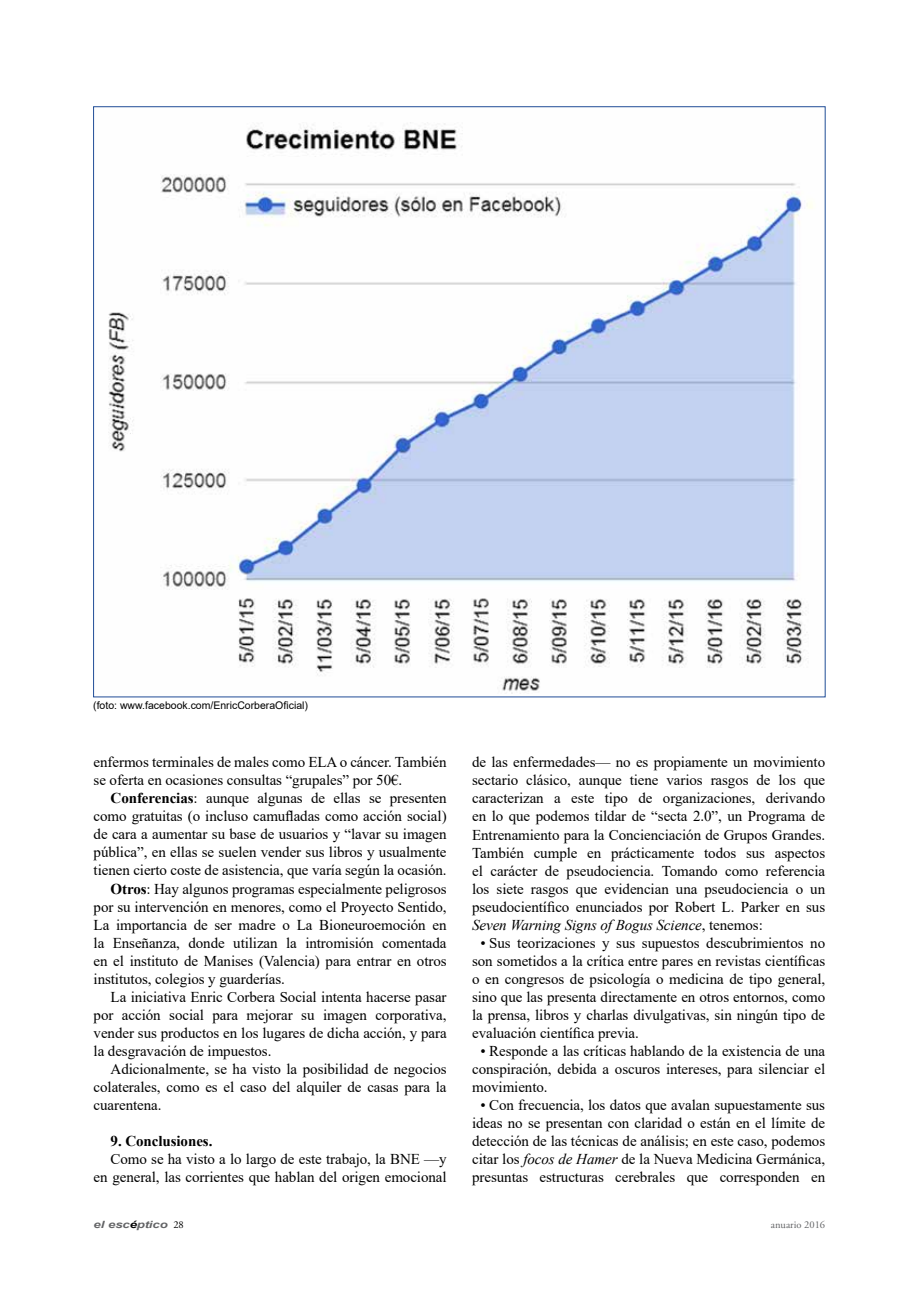
<style>
.page{position:relative;width:906px;height:1289px;background:#fff}
.page>*{position:absolute;margin:0;border:0;box-sizing:border-box;transform-origin:0 0}
.t1{font:15px/18px "Times New Roman";letter-spacing:-.005em;color:#000;text-align:justify}
.t2{font:700 15px "Times New Roman";letter-spacing:-.005em;color:#000}
.t3{font:10.5px "Arial";color:#000}
.t4{font:10.5px "Adobe Garamond Pro";color:#636466}
.t5{font:italic 700 10.05px "Arial";letter-spacing:-.01em;color:#636466;scale:1.32 1}
.s1{font-weight:700}
.s2{font-style:italic}
.s3{color:#000}
.s4{font-family:"Adobe Garamond Pro";font-weight:400;font-style:normal;font-size:10.5px;color:#000}
</style>
<div class="page">
<img style="left:108px;top:122px;width:705px;height:572px">
<p class="t3" style="left:93px;top:697px;width:216px">(foto: www.facebook.com/EnricCorberaOficial)</p>
<p class="t1" style="left:94px;top:752px;width:354px">enfermos terminales de males como ELA o cáncer. También se oferta en ocasiones consultas “grupales” por 50€.</p>
<p class="t1" style="left:111px;top:788px;width:337px"><span class="s1">Conferencias</span>: aunque algunas de ellas se presenten</p>
<p class="t1" style="left:94px;top:806px;width:354px">como gratuitas (o incluso camufladas como acción social)</p>
<p class="t1" style="left:94px;top:824px;width:355px">de cara a aumentar su base de usuarios y “lavar su imagen</p>
<p class="t1" style="left:94px;top:843px;width:354px">pública”, en ellas se suelen vender sus libros y usualmente</p>
<p class="t1" style="left:94px;top:861px;width:355px">tienen cierto coste de asistencia, que varía según la ocasión.</p>
<p class="t1" style="left:111px;top:879px;width:337px"><span class="s1">Otros</span>: Hay algunos programas especialmente peligrosos</p>
<p class="t1" style="left:94px;top:897px;width:354px">por su intervención en menores, como el Proyecto Sentido,</p>
<p class="t1" style="left:94px;top:915px;width:354px">La importancia de ser madre o La Bioneuroemoción en</p>
<p class="t1" style="left:94px;top:933px;width:354px">la Enseñanza, donde utilizan la intromisión comentada</p>
<p class="t1" style="left:94px;top:951px;width:354px">en el instituto de Manises (Valencia) para entrar en otros</p>
<p class="t1" style="left:94px;top:969px;width:193px">institutos, colegios y guarderías.</p>
<p class="t1" style="left:111px;top:987px;width:337px">La iniciativa Enric Corbera Social intenta hacerse pasar</p>
<p class="t1" style="left:94px;top:1005px;width:354px">por acción social para mejorar su imagen corporativa,</p>
<p class="t1" style="left:94px;top:1023px;width:354px">vender sus productos en los lugares de dicha acción, y para</p>
<p class="t1" style="left:94px;top:1041px;width:179px">la desgravación de impuestos.</p>
<p class="t1" style="left:111px;top:1059px;width:337px">Adicionalmente, se ha visto la posibilidad de negocios</p>
<p class="t1" style="left:94px;top:1077px;width:354px">colaterales, como es el caso del alquiler de casas para la</p>
<p class="t1" style="left:94px;top:1095px;width:69px">cuarentena.</p>
<p class="t2" style="left:111px;top:1130px;width:103px">9. Conclusiones.</p>
<p class="t1" style="left:94px;top:1149px;width:354px;text-align:right">Como se ha visto a lo largo de este trabajo, la BNE —y en general, las corrientes que hablan del origen emocional</p>
<p class="t1" style="left:472px;top:752px;width:354px">de las enfermedades— no es propiamente un movimiento sectario clásico, aunque tiene varios rasgos de los que caracterizan a este tipo de organizaciones, derivando en lo que podemos tildar de “secta 2.0”, un Programa de Entrenamiento para la Concienciación de Grupos Grandes.<br>También cumple en prácticamente todos sus aspectos el carácter de pseudociencia. Tomando como referencia los siete rasgos que evidencian una pseudociencia o un pseudocientífico enunciados por Robert L. Parker en sus <span class="s2">Seven Warning Signs of Bogus Science</span>, tenemos:</p>
<p class="t1" style="left:472px;top:933px;width:354px;text-indent:9px">• Sus teorizaciones y sus supuestos descubrimientos no son sometidos a la crítica entre pares en revistas científicas o en congresos de psicología o medicina de tipo general, sino que las presenta directamente en otros entornos, como la prensa, libros y charlas divulgativas, sin ningún tipo de evaluación científica previa.</p>
<p class="t1" style="left:472px;top:1041px;width:354px;text-indent:9px">• Responde a las críticas hablando de la existencia de una conspiración, debida a oscuros intereses, para silenciar el movimiento.</p>
<p class="t1" style="left:472px;top:1095px;width:354px;text-align:center">• Con frecuencia, los datos que avalan supuestamente sus ideas no se presentan con claridad o están en el límite de detección de las técnicas de análisis; en este caso, podemos citar los <span class="s2">focos de Hamer</span> de la Nueva Medicina Germánica, presuntas estructuras cerebrales que corresponden en</p>
<p class="t5" style="left:94px;top:1217px;width:70px">el esc<span class="s3">é</span>ptico <span class="s4">28</span></p>
<p class="t4" style="left:771px;top:1217px;width:56px">anuario 2016</p>
</div>
